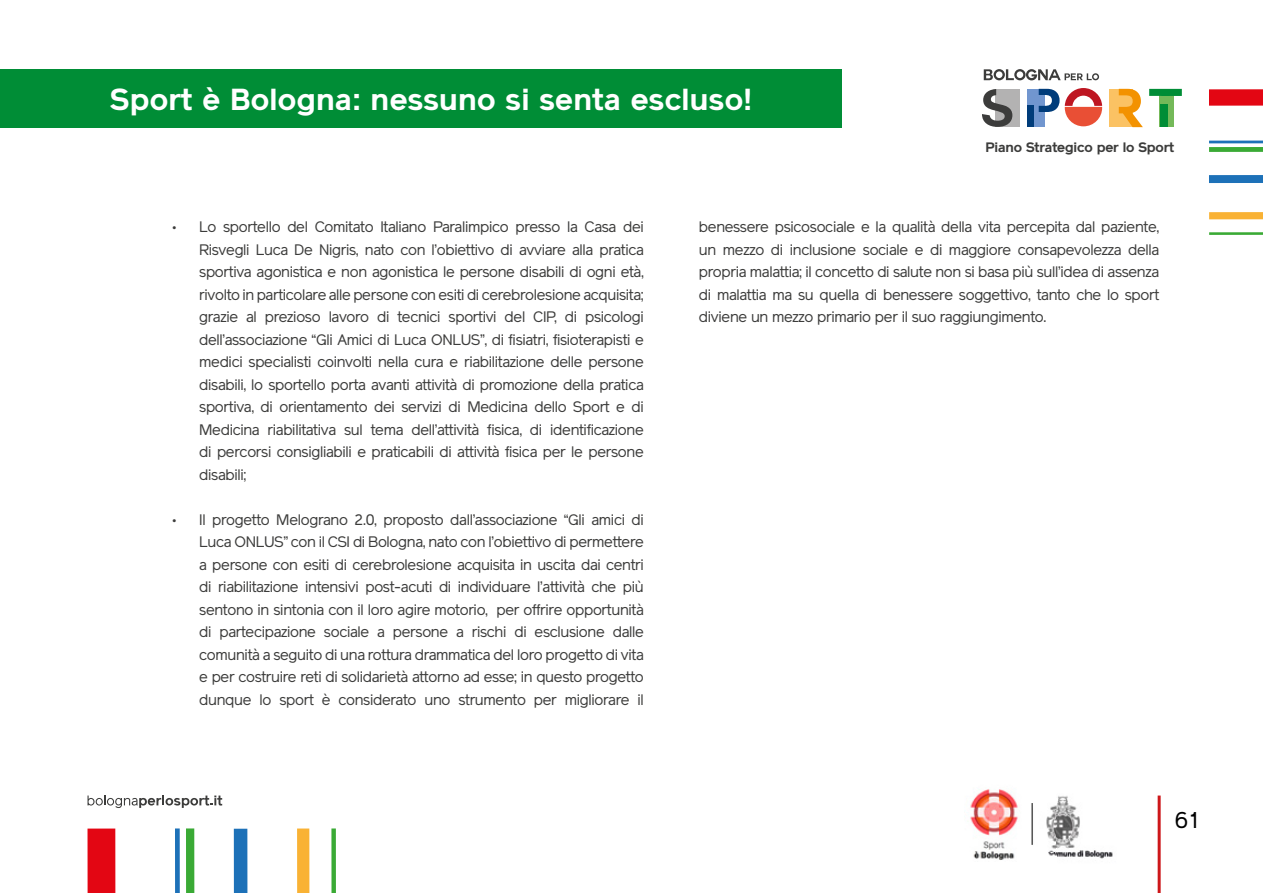
<style>
.page{position:relative;width:1263px;height:893px;background:#fff}
.page>*{position:absolute;margin:0;border:0;box-sizing:border-box;transform-origin:0 0}
.t1{font:700 30px "Reader";letter-spacing:.01em;color:#fff}
.t2{font:22.5px "Reader";color:#000}
.t3{font:15px/22.5px "Reader";letter-spacing:-.02em;color:#3c3c3b;text-align:justify}
.t4{font:700 13.5px "Reader";letter-spacing:-.01em;color:#3c3c3b}
</style>
<div class="page">
<hr style="left:1158px;top:795px;width:3px;height:98px;background:#cd171a">
<div style="left:996px;top:89px;width:24px;height:38px;background:#b3b2b2"></div>
<div style="left:1027px;top:89px;width:17px;height:38px;background:#7196cf"></div>
<div style="left:1109px;top:89px;width:23px;height:38px;background:#fbc263"></div>
<div style="left:1160px;top:89px;width:14px;height:38px;background:#74b959"></div>
<svg style="left:984px;top:69px;width:115px;height:11px"></svg>
<svg style="left:1039px;top:89px;width:20px;height:23px"></svg>
<svg style="left:1065px;top:88px;width:37px;height:38px"></svg>
<svg style="left:1119px;top:89px;width:24px;height:38px"></svg>
<svg style="left:1149px;top:89px;width:33px;height:7px"></svg>
<svg style="left:982px;top:89px;width:30px;height:38px"></svg>
<div style="left:1027px;top:106px;width:6px;height:21px;background:#003c7a"></div>
<div style="left:1160px;top:105px;width:7px;height:22px;background:#008d36"></div>
<div style="left:1209px;top:89px;width:54px;height:17px;background:#e30613"></div>
<hr style="left:1209px;top:141px;width:54px;height:2px;background:#1d71b8">
<div style="left:1209px;top:147px;width:54px;height:5px;background:#3aaa35"></div>
<div style="left:1209px;top:175px;width:54px;height:8px;background:#1d71b8"></div>
<div style="left:1209px;top:212px;width:54px;height:7px;background:#f9b234"></div>
<hr style="left:1209px;top:232px;width:54px;height:3px;background:#3aaa35">
<div style="left:88px;top:828px;width:27px;height:65px;background:#e30613"></div>
<div style="left:175px;top:828px;width:5px;height:65px;background:#1d71b8"></div>
<div style="left:186px;top:828px;width:8px;height:65px;background:#3aaa35"></div>
<div style="left:234px;top:829px;width:13px;height:64px;background:#1d71b8"></div>
<div style="left:297px;top:828px;width:12px;height:65px;background:#f9b234"></div>
<div style="left:331px;top:828px;width:5px;height:65px;background:#3aaa35"></div>
<img style="left:1031px;top:796px;width:82px;height:63px">
<svg style="left:88px;top:795px;width:134px;height:13px"></svg>
<hr style="left:1032px;top:803px;width:1px;height:42px;background:#000">
<img style="left:970px;top:789px;width:48px;height:71px">
<div style="left:0;top:70px;width:842px;height:58px;background:#008d36"></div>
<h1 class="t1" style="left:110px;top:81px;width:643px">Sport è Bologna: nessuno si senta escluso!</h1>
<p class="t4" style="left:985px;top:139px;width:190px">Piano Strategico per lo Sport</p>
<p class="t3" style="left:199px;top:216px;width:446px;text-indent:-27px">• Lo sportello del Comitato Italiano Paralimpico presso la Casa dei Risvegli Luca De Nigris, nato con l’obiettivo di avviare alla pratica sportiva agonistica e non agonistica le persone disabili di ogni età, rivolto in particolare alle persone con esiti di cerebrolesione acquisita; grazie al prezioso lavoro di tecnici sportivi del CIP, di psicologi dell’associazione “Gli Amici di Luca ONLUS”, di fisiatri, fisioterapisti e medici specialisti coinvolti nella cura e riabilitazione delle persone disabili, lo sportello porta avanti attività di promozione della pratica sportiva, di orientamento dei servizi di Medicina dello Sport e di Medicina riabilitativa sul tema dell’attività fisica, di identificazione di percorsi consigliabili e praticabili di attività fisica per le persone disabili;</p>
<p class="t3" style="left:199px;top:508px;width:446px;text-indent:-27px">• Il progetto Melograno 2.0, proposto dall’associazione “Gli amici di Luca ONLUS” con il CSI di Bologna, nato con l’obiettivo di permettere a persone con esiti di cerebrolesione acquisita in uscita dai centri di riabilitazione intensivi post-acuti di individuare l’attività che più sentono in sintonia con il loro agire motorio, per offrire opportunità di partecipazione sociale a persone a rischi di esclusione dalle comunità a seguito di una rottura drammatica del loro progetto di vita e per costruire reti di solidarietà attorno ad esse; in questo progetto dunque lo sport è considerato uno strumento per migliorare il</p>
<p class="t3" style="left:699px;top:216px;width:462px">benessere psicosociale e la qualità della vita percepita dal paziente, un mezzo di inclusione sociale e di maggiore consapevolezza della propria malattia; il concetto di salute non si basa più sull’idea di assenza di malattia ma su quella di benessere soggettivo, tanto che lo sport diviene un mezzo primario per il suo raggiungimento.</p>
<h2 class="t2" style="left:1175px;top:807px;width:28px">61</h2>
</div>
